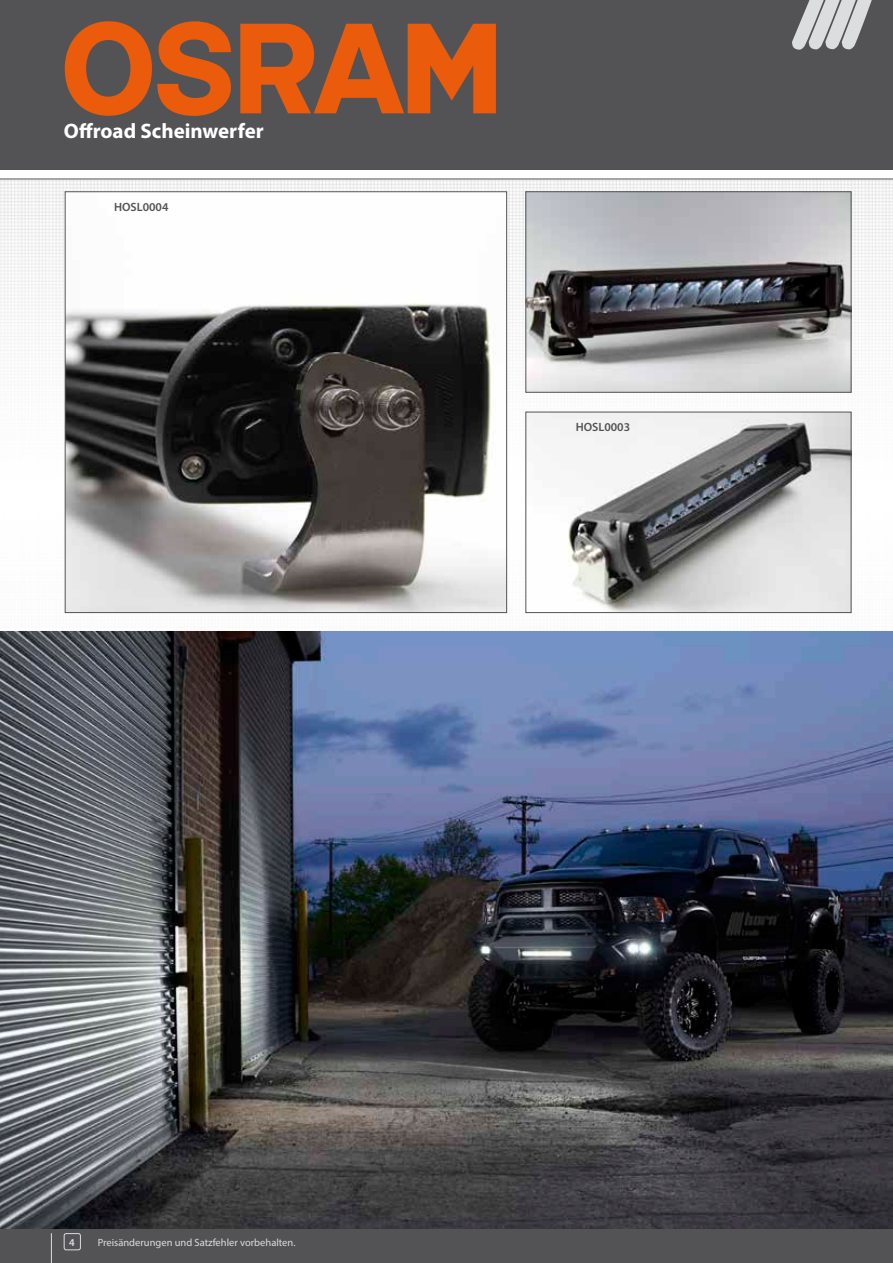
<style>
.page{position:relative;width:893px;height:1263px;background:#fff}
.page>*{position:absolute;margin:0;border:0;box-sizing:border-box;transform-origin:0 0}
.Titel_pages{font:700 21px "Myriad Pro";color:#fff}
.t1{font:600 12px "Myriad Pro";color:#535355}
.t2{font:10.5px "Myriad Pro";color:#dcdddf}
.t3{font:600 10.5px "Myriad Pro";color:#dcdddf}
</style>
<div class="page">
<img style="left:0;top:180px;width:893px;height:434px">
<div style="left:0;top:0;width:893px;height:170px;background:#535355"></div>
<div style="left:0;top:1229px;width:893px;height:34px;background:#535355"></div>
<div style="left:64px;top:1233px;width:17px;height:17px;border:1px solid #dcdddf;border-radius:2px"></div>
<hr style="left:51px;top:1233px;width:1px;height:30px;background:#dcdddf">
<svg style="left:792px;top:0;width:80px;height:50px"></svg>
<hr style="left:0;top:179px;width:893px;height:1px;background:#535355">
<svg style="left:65px;top:21px;width:431px;height:95px"></svg>
<img style="left:0;top:631px;width:893px;height:598px">
<img style="left:67px;top:193px;width:438px;height:418px">
<img style="left:527px;top:193px;width:322px;height:198px">
<div style="left:525px;top:191px;width:326px;height:202px;border:1px solid #535355"></div>
<img style="left:527px;top:414px;width:322px;height:197px">
<div style="left:525px;top:412px;width:326px;height:201px;border:1px solid #535355"></div>
<p class="Titel_pages" style="left:64px;top:117px;width:201px">Offroad Scheinwerfer</p>
<p class="t1" style="left:114px;top:199px;width:56px">HOSL0004</p>
<p class="t1" style="left:576px;top:419px;width:56px">HOSL0003</p>
<p class="t3" style="left:69px;top:1235px;width:7px">4</p>
<p class="t2" style="left:98px;top:1236px;width:199px">Preisänderungen und Satzfehler vorbehalten.</p>
</div>
